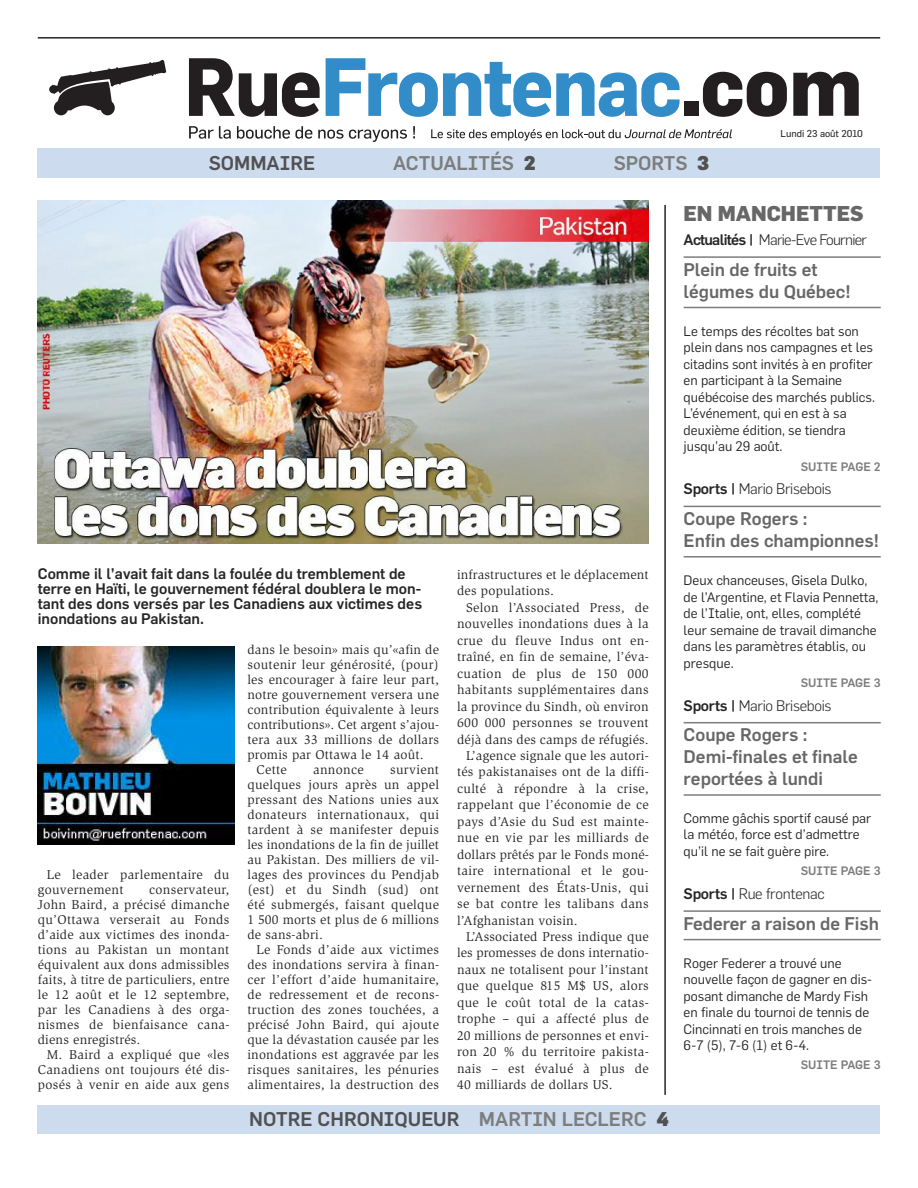
<style>
.page{position:relative;width:918px;height:1188px;background:#fff}
.page>*{position:absolute;margin:0;border:0;box-sizing:border-box;transform-origin:0 0}
.t1{font:800 21px "Flama";color:#686768}
.t2{font:500 19.5px "Flama";color:#525152}
.t3{font:500 19.5px "Flama";color:#7d7d7d}
.t4{font:500 18px/21.9px "Flama";color:#686768}
.t5{font:500 15px/15px "Flama";color:#272627}
.t6{font:300 15px "Flama";letter-spacing:-.02em;color:#272627}
.t7{font:300 15px "Flama";letter-spacing:-.045em;color:#272627}
.t8{font:13.5px/16.5px "Flama";color:#272627}
.t9{font:13.2px/15px "Slimbach Std";letter-spacing:.02em;color:#272627;text-align:justify}
.t10{font:500 12px "Flama";color:#7d7d7d}
.t11{font:9.75px "Flama Basic";color:#272627}
.s1{font-weight:900;color:#525152}
.s2{color:#7d7d7d}
.s3{font-weight:900}
.s4{font-weight:500}
</style>
<div class="page">
<hr style="left:664px;top:205px;width:2px;height:890px;background:#272627">
<svg style="left:189px;top:58px;width:131px;height:59px"></svg>
<svg style="left:326px;top:58px;width:354px;height:59px"></svg>
<div style="left:100px;top:100px;width:15px;height:15px;background:#231f20;border-radius:50%"></div>
<div style="left:54px;top:100px;width:14px;height:15px;background:#231f20;border-radius:50%"></div>
<svg style="left:49px;top:60px;width:117px;height:50px"></svg>
<div style="left:685px;top:101px;width:14px;height:15px;background:#231f20"></div>
<svg style="left:703px;top:72px;width:84px;height:45px"></svg>
<svg style="left:793px;top:72px;width:66px;height:44px"></svg>
<svg style="left:189px;top:126px;width:24px;height:13px"></svg>
<svg style="left:219px;top:126px;width:12px;height:13px"></svg>
<svg style="left:237px;top:126px;width:75px;height:13px"></svg>
<svg style="left:318px;top:130px;width:89px;height:12px"></svg>
<svg style="left:413px;top:126px;width:2px;height:12px"></svg>
<svg style="left:431px;top:129px;width:301px;height:12px"></svg>
<div style="left:38px;top:149px;width:842px;height:29px;background:#ccdcee"></div>
<div style="left:38px;top:1105px;width:842px;height:29px;background:#ccdcee"></div>
<hr style="left:38px;top:37px;width:842px;height:2px;background:#272627">
<img style="left:38px;top:200px;width:611px;height:344px">
<hr style="left:684px;top:256px;width:197px;height:2px;background:#7d7d7d">
<hr style="left:684px;top:307px;width:197px;height:1px;background:#7d7d7d">
<hr style="left:684px;top:506px;width:197px;height:1px;background:#7d7d7d">
<hr style="left:684px;top:556px;width:197px;height:2px;background:#7d7d7d">
<hr style="left:684px;top:722px;width:197px;height:1px;background:#7d7d7d">
<hr style="left:684px;top:794px;width:197px;height:2px;background:#7d7d7d">
<hr style="left:684px;top:910px;width:197px;height:2px;background:#7d7d7d">
<hr style="left:684px;top:939px;width:197px;height:1px;background:#7d7d7d">
<img style="left:38px;top:647px;width:197px;height:197px">
<h2 class="t2" style="left:209px;top:154px;width:108px">SOMMAIRE</h2>
<h2 class="t3" style="left:393px;top:154px;width:144px">ACTUALITÉS <span class="s1">2</span></h2>
<h2 class="t3" style="left:614px;top:154px;width:97px">SPORTS <span class="s1">3</span></h2>
<p class="t11" style="left:781px;top:129px;width:84px">Lundi 23 août 2010</p>
<p class="t5" style="left:38px;top:567px;width:386px">Comme il l’avait fait dans la foulée du tremblement de terre en Haïti, le gouvernement fédéral doublera le mon&shy;tant des dons versés par les Canadiens aux victimes des inondations au Pakistan.</p>
<p class="t9" style="left:38px;top:868px;width:193px;text-indent:9px">Le leader parlementaire du gouvernement</p>
<p class="t9" style="left:38px;top:883px;width:193px;text-indent:111px">conservateur, John Baird, a précisé dimanche qu’Ottawa verserait au Fonds d’aide aux victimes des inonda&shy;tions au Pakistan un montant équivalent aux dons admissibles faits, à titre de particuliers, entre le 12 août et le 12 septembre, par les Canadiens à des orga&shy;nismes de bienfaisance cana&shy;diens enregistrés.</p>
<p class="t9" style="left:38px;top:1048px;width:193px;text-indent:9px">M. Baird a expliqué que «les Canadiens ont toujours été dis&shy;posés à venir en aide aux gens</p>
<p class="t9" style="left:247px;top:643px;width:193px">dans le besoin» mais qu’«afin de</p>
<p class="t9" style="left:247px;top:658px;width:193px">soutenir leur générosité, (pour)</p>
<p class="t9" style="left:247px;top:673px;width:193px">les encourager à faire leur part,</p>
<p class="t9" style="left:247px;top:688px;width:193px">notre gouvernement versera une</p>
<p class="t9" style="left:247px;top:703px;width:193px">contribution équivalente à leurs</p>
<p class="t9" style="left:247px;top:718px;width:193px">contributions». Cet argent s’ajou-</p>
<p class="t9" style="left:247px;top:733px;width:193px">tera aux 33 millions de dollars</p>
<p class="t9" style="left:247px;top:748px;width:178px">promis par Ottawa le 14 août.</p>
<p class="t9" style="left:256px;top:763px;width:32px">Cette</p>
<p class="t9" style="left:313px;top:763px;width:52px">annonce</p>
<p class="t9" style="left:247px;top:763px;width:193px;text-indent:143px">survient quelques jours après un appel pressant des Nations unies aux donateurs internationaux, qui tardent à se manifester depuis les inondations de la fin de juillet au Pakistan. Des milliers de vil&shy;lages des provinces du Pendjab (est) et du Sindh (sud) ont été submergés, faisant quelque 1 500 morts et plus de 6 millions de sans-abri.</p>
<p class="t9" style="left:247px;top:943px;width:193px;text-indent:9px">Le Fonds d’aide aux victimes des inondations servira à finan&shy;cer l’effort d’aide humanitaire, de redressement et de recons&shy;truction des zones touchées, a précisé John Baird, qui ajoute que la dévastation causée par les inondations est aggravée par les risques sanitaires, les pénuries alimentaires, la destruction des</p>
<p class="t9" style="left:457px;top:567px;width:193px;line-height:16.5px">infrastructures et le déplacement des populations.</p>
<p class="t9" style="left:466px;top:601px;width:184px">Selon l’Associated Press, de</p>
<p class="t9" style="left:457px;top:617px;width:193px">nouvelles inondations dues à la</p>
<p class="t9" style="left:457px;top:634px;width:193px">crue du fleuve Indus ont en-</p>
<p class="t9" style="left:457px;top:650px;width:193px">traîné, en fin de semaine, l’éva-</p>
<p class="t9" style="left:457px;top:667px;width:193px">cuation de plus de 150 000</p>
<p class="t9" style="left:457px;top:683px;width:193px">habitants supplémentaires dans</p>
<p class="t9" style="left:457px;top:700px;width:193px">la province du Sindh, où environ</p>
<p class="t9" style="left:457px;top:716px;width:193px">600 000 personnes se trouvent</p>
<p class="t9" style="left:457px;top:733px;width:193px">déjà dans des camps de réfugiés.</p>
<p class="t9" style="left:466px;top:749px;width:184px">L’agence signale que les autori-</p>
<p class="t9" style="left:457px;top:766px;width:193px">tés pakistanaises ont de la diffi-</p>
<p class="t9" style="left:457px;top:782px;width:193px">culté à répondre à la crise,</p>
<p class="t9" style="left:457px;top:798px;width:193px">rappelant que l’économie de ce</p>
<p class="t9" style="left:457px;top:815px;width:193px">pays d’Asie du Sud est mainte-</p>
<p class="t9" style="left:457px;top:831px;width:193px">nue en vie par les milliards de</p>
<p class="t9" style="left:457px;top:848px;width:193px">dollars prêtés par le Fonds moné-</p>
<p class="t9" style="left:457px;top:864px;width:193px">taire international et le gou-</p>
<p class="t9" style="left:457px;top:881px;width:193px">vernement des États-Unis, qui</p>
<p class="t9" style="left:457px;top:897px;width:193px">se bat contre les talibans dans</p>
<p class="t9" style="left:457px;top:914px;width:122px">l’Afghanistan voisin.</p>
<p class="t9" style="left:466px;top:930px;width:184px">L’Associated Press indique que</p>
<p class="t9" style="left:457px;top:946px;width:193px">les promesses de dons internatio-</p>
<p class="t9" style="left:457px;top:963px;width:193px">naux ne totalisent pour l’instant</p>
<p class="t9" style="left:457px;top:979px;width:193px">que quelque 815 M$ US, alors</p>
<p class="t9" style="left:457px;top:996px;width:193px">que le coût total de la catas-</p>
<p class="t9" style="left:457px;top:1012px;width:193px">trophe – qui a affecté plus de</p>
<p class="t9" style="left:457px;top:1029px;width:193px">20 millions de personnes et envi-</p>
<p class="t9" style="left:457px;top:1045px;width:193px">ron 20 % du territoire pakista-</p>
<p class="t9" style="left:457px;top:1062px;width:193px">nais – est évalué à plus de</p>
<p class="t9" style="left:457px;top:1078px;width:157px">40 milliards de dollars US.</p>
<h2 class="t2" style="left:249px;top:1110px;width:421px">NOTRE CHRONIQUEUR <span class="s2">MARTIN LECLERC</span> <span class="s3">4</span></h2>
<h1 class="t1" style="left:683px;top:204px;width:182px">EN MANCHETTES</h1>
<p class="t7" style="left:684px;top:233px;width:185px"><span class="s4">Actualités |</span> Marie-Eve Fournier</p>
<h3 class="t4" style="left:684px;top:259px;width:169px">Plein de fruits et légumes du Québec!</h3>
<p class="t8" style="left:684px;top:323px;width:193px">Le temps des récoltes bat son plein dans nos campagnes et les citadins sont invités à en profiter en participant à la Semaine québécoise des marchés publics.<br>L’événement, qui en est à sa deuxième édition, se tiendra jusqu’au 29 août.</p>
<p class="t10" style="left:801px;top:461px;width:81px">SUITE PAGE 2</p>
<p class="t6" style="left:684px;top:482px;width:149px"><span class="s4">Sports |</span> Mario Brisebois</p>
<h3 class="t4" style="left:684px;top:508px;width:197px">Coupe Rogers :<br>Enfin des championnes!</h3>
<p class="t8" style="left:684px;top:572px;width:196px">Deux chanceuses, Gisela Dulko, de l’Argentine, et Flavia Pennetta, de l’Italie, ont, elles, complété leur semaine de travail dimanche dans les paramètres établis, ou presque.</p>
<p class="t10" style="left:801px;top:677px;width:81px">SUITE PAGE 3</p>
<p class="t6" style="left:684px;top:698px;width:149px"><span class="s4">Sports |</span> Mario Brisebois</p>
<h3 class="t4" style="left:684px;top:725px;width:176px">Coupe Rogers :<br>Demi-finales et finale reportées à lundi</h3>
<p class="t8" style="left:684px;top:810px;width:189px">Comme gâchis sportif causé par la météo, force est d’admettre qu’il ne se fait guère pire.</p>
<p class="t10" style="left:801px;top:865px;width:81px">SUITE PAGE 3</p>
<p class="t6" style="left:684px;top:887px;width:142px"><span class="s4">Sports |</span> Rue frontenac</p>
<h3 class="t4" style="left:684px;top:913px;width:197px">Federer a raison de Fish</h3>
<p class="t8" style="left:684px;top:955px;width:190px">Roger Federer a trouvé une nouvelle façon de gagner en dis&shy;posant dimanche de Mardy Fish en finale du tournoi de tennis de<br>Cincinnati en trois manches de<br>6-7 (5), 7-6 (1) et 6-4.</p>
<p class="t10" style="left:801px;top:1059px;width:81px">SUITE PAGE 3</p>
</div>
